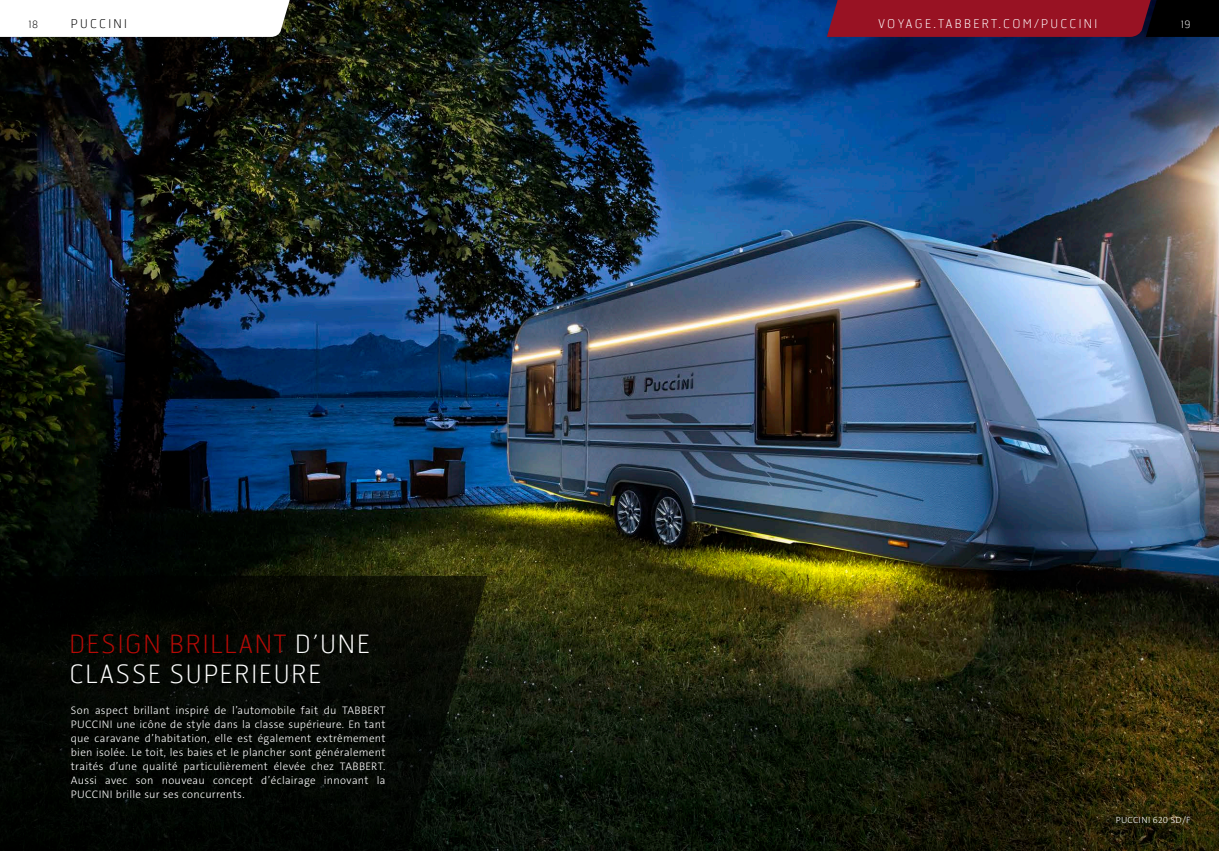
<style>
.page{position:relative;width:1219px;height:851px;background:#fff}
.page>*{position:absolute;margin:0;border:0;box-sizing:border-box;transform-origin:0 0}
.t1{font:100 25px/30px "Hermes FB";letter-spacing:.07em;color:#fff}
.t2{font:100 12px "Hermes FB";letter-spacing:.19em;color:#fff}
.t3{font:100 12px "Hermes FB";letter-spacing:.19em;color:#000}
.t4{font:300 11px/14px "The Sans C4 s";letter-spacing:.025em;color:#fff;text-align:justify}
.t5{font:100 10px "Hermes FB";color:#000}
.t6{font:100 10px "Hermes FB";color:#fff}
.t7{font:300 9px "The Sans C4 s";letter-spacing:.03em;color:#fff}
.s1{color:#b60a06}
</style>
<div class="page">
<img style="left:0;top:0;width:1219px;height:850px">
<svg style="left:0;top:575px;width:488px;height:275px;background:#050803"></svg>
<svg style="left:0;top:0;width:292px;height:37px"></svg>
<svg style="left:827px;top:0;width:392px;height:37px;background:#790f1e"></svg>
<p class="t5" style="left:28px;top:18px;width:11px">18</p>
<p class="t3" style="left:71px;top:16px;width:57px">PUCCINI</p>
<p class="t2" style="left:878px;top:16px;width:221px">VOYAGE.TABBERT.COM/PUCCINI</p>
<p class="t6" style="left:1181px;top:18px;width:11px">19</p>
<h1 class="t1" style="left:69px;top:628px;width:302px"><span class="s1">DESIGN BRILLANT</span> D’UNE<br>CLASSE SUPERIEURE</h1>
<p class="t4" style="left:71px;top:703px;width:316px">Son aspect brillant inspiré de l’automobile fait du TABBERT PUCCINI une icône de style dans la classe supérieure. En tant que caravane d’habitation, elle est également extrêmement bien isolée. Le toit, les baies et le plancher sont généralement traités d’une qualité particulièrement élevée chez TABBERT.<br>Aussi avec son nouveau concept d’éclairage innovant la PUCCINI brille sur ses concurrents.</p>
<p class="t7" style="left:1116px;top:813px;width:76px">PUCCINI 620 SD/F</p>
</div>
